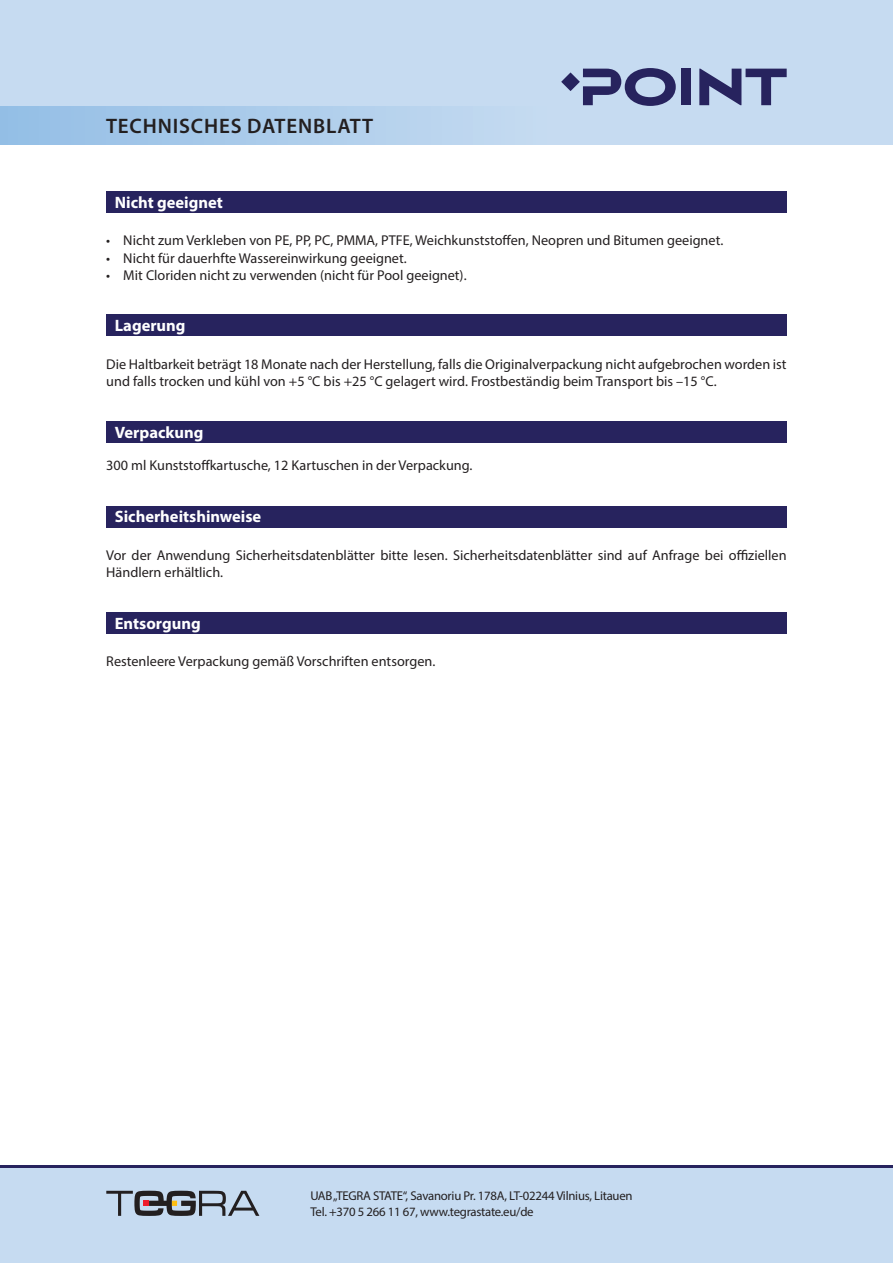
<style>
.page{position:relative;width:893px;height:1263px;background:#fff}
.page>*{position:absolute;margin:0;border:0;box-sizing:border-box;transform-origin:0 0}
.t1{font:600 21px "Myriad Pro";letter-spacing:.04em;color:#231f20}
.t2{font:700 16.5px "Myriad Pro";color:#fff}
.t3{font:14.25px/17.1px "Myriad Pro";color:#231f20}
.t4{font:12.75px/15.3px "Myriad Pro";letter-spacing:-.02em;color:#231f20}
</style>
<div class="page">
<div style="left:0;top:0;width:893px;height:145px;background:#c6dbf1"></div>
<div style="left:0;top:106px;width:893px;height:39px;background:linear-gradient(to right,#9bc2e7,#d2e2f4)"></div>
<div style="left:0;top:1165px;width:893px;height:98px;background:#c6dbf1"></div>
<hr style="left:0;top:1165px;width:893px;height:2px;background:#27235e">
<svg style="left:106px;top:1191px;width:153px;height:25px"></svg>
<div style="left:681px;top:69px;width:10px;height:36px;background:#27235e"></div>
<svg style="left:699px;top:69px;width:88px;height:36px"></svg>
<svg style="left:583px;top:68px;width:93px;height:38px"></svg>
<svg style="left:561px;top:73px;width:19px;height:18px"></svg>
<div style="left:106px;top:506px;width:681px;height:21px;background:#27235e"></div>
<div style="left:106px;top:612px;width:681px;height:22px;background:#27235e"></div>
<div style="left:106px;top:421px;width:681px;height:21px;background:#27235e"></div>
<div style="left:106px;top:315px;width:681px;height:21px;background:#27235e"></div>
<div style="left:106px;top:191px;width:681px;height:22px;background:#27235e"></div>
<h1 class="t1" style="left:106px;top:112px;width:269px">TECHNISCHES DATENBLATT</h1>
<p class="t2" style="left:115px;top:191px;width:110px">Nicht geeignet</p>
<p class="t3" style="left:106px;top:232px;width:618px">• Nicht zum Verkleben von PE, PP, PC, PMMA, PTFE, Weichkunststoffen, Neopren und Bitumen geeignet.</p>
<p class="t3" style="left:106px;top:249px;width:302px">• Nicht für dauerhfte Wassereinwirkung geeignet.</p>
<p class="t3" style="left:106px;top:266px;width:362px">• Mit Cloriden nicht zu verwenden (nicht für Pool geeignet).</p>
<p class="t2" style="left:115px;top:315px;width:72px">Lagerung</p>
<p class="t3" style="left:106px;top:355px;width:682px">Die Haltbarkeit beträgt 18 Monate nach der Herstellung, falls die Originalverpackung nicht aufgebrochen worden ist und falls trocken und kühl von +5 °C bis +25 °C gelagert wird. Frostbeständig beim Transport bis –15 °C.</p>
<p class="t2" style="left:115px;top:421px;width:90px">Verpackung</p>
<p class="t3" style="left:106px;top:456px;width:368px">300 ml Kunststoffkartusche, 12 Kartuschen in der Verpackung.</p>
<p class="t2" style="left:115px;top:506px;width:148px">Sicherheitshinweise</p>
<p class="t3" style="left:106px;top:547px;width:682px">Vor der Anwendung Sicherheitsdatenblätter bitte lesen. Sicherheitsdatenblätter sind auf Anfrage bei offiziellen<br>Händlern erhältlich.</p>
<p class="t2" style="left:115px;top:613px;width:87px">Entsorgung</p>
<p class="t3" style="left:106px;top:653px;width:331px">Restenleere Verpackung gemäß Vorschriften entsorgen.</p>
<p class="t4" style="left:310px;top:1188px;width:324px">UAB „TEGRA STATE“, Savanoriu Pr. 178A, LT-02244 Vilnius, Litauen<br>Tel. +370 5 266 11 67, www.tegrastate.eu/de</p>
</div>
